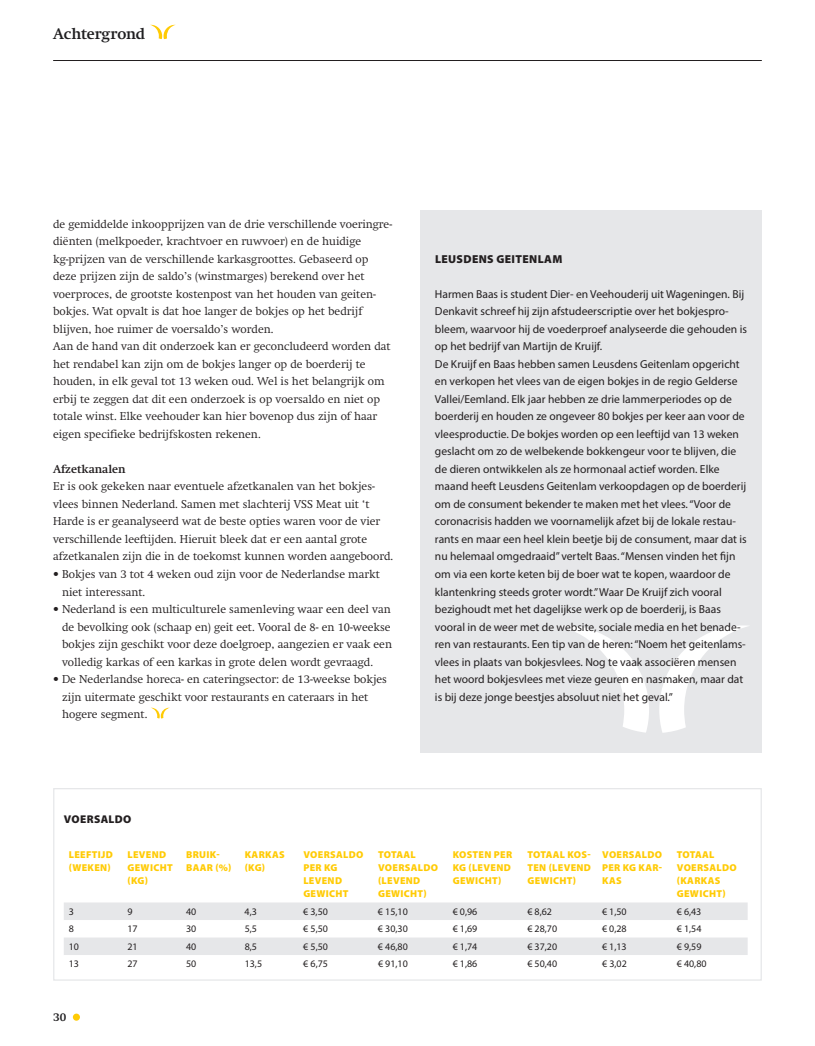
<style>
.page{position:relative;width:815px;height:1046px;background:#fff}
.page>*{position:absolute;margin:0;border:0;box-sizing:border-box;transform-origin:0 0}
.t1{font:700 15px "Swift";letter-spacing:-.01em;color:#1f1e20}
.t2{font:11.5px/17.5px "Myriad Pro";color:#231f20}
.t3{font:900 11.5px "Myriad Pro";letter-spacing:.03em;color:#231f20}
.t4{font:300 11.25px/17.5px "Swift";color:#231f20}
.t5{font:700 11.25px "Swift";color:#231f20}
.t6{font:900 11.25px "Myriad Pro";letter-spacing:.03em;color:#231f20}
.t7{font:700 11.25px "Swift";color:#1f1e20}
.t8{font:900 10px/13.1px "Myriad Pro";letter-spacing:.03em;color:#ffcb05}
.t9{font:10px "Myriad Pro";color:#231f20}
</style>
<div class="page">
<hr style="left:53px;top:60px;width:709px;height:1px;background:#231f20">
<svg style="left:151px;top:25px;width:24px;height:14px"></svg>
<div style="left:73px;top:1013px;width:7px;height:7px;background:#ffcb05;border-radius:50%"></div>
<div style="left:421px;top:210px;width:341px;height:542px;background:#e6e7e9"></div>
<div style="left:53px;top:787px;width:709px;height:193px;border:1px solid #e6e7e9"></div>
<svg style="left:151px;top:707px;width:19px;height:11px"></svg>
<svg style="left:64px;top:902px;width:684px;height:52px;fill:#e6e7e9"></svg>
<svg style="left:659px;top:625px;width:89px;height:107px"></svg>
<svg style="left:561px;top:625px;width:88px;height:107px"></svg>
<h1 class="t1" style="left:53px;top:25px;width:94px">Achtergrond</h1>
<p class="t4" style="left:53px;top:215px;width:341px">de gemiddelde inkoopprijzen van de drie verschillende voeringre&shy;diënten (melkpoeder, krachtvoer en ruwvoer) en de huidige kg-prijzen van de verschillende karkasgroottes. Gebaseerd op deze prijzen zijn de saldo’s (winstmarges) berekend over het voerproces, de grootste kostenpost van het houden van geiten&shy;bokjes. Wat opvalt is dat hoe langer de bokjes op het bedrijf blijven, hoe ruimer de voersaldo’s worden.<br>Aan de hand van dit onderzoek kan er geconcludeerd worden dat het rendabel kan zijn om de bokjes langer op de boerderij te houden, in elk geval tot 13 weken oud. Wel is het belangrijk om erbij te zeggen dat dit een onderzoek is op voersaldo en niet op totale winst. Elke veehouder kan hier bovenop dus zijn of haar eigen specifieke bedrijfskosten rekenen.</p>
<p class="t5" style="left:53px;top:462px;width:74px">Afzetkanalen</p>
<p class="t4" style="left:53px;top:478px;width:342px">Er is ook gekeken naar eventuele afzetkanalen van het bokjes&shy;vlees binnen Nederland. Samen met slachterij VSS Meat uit ‘t Harde is er geanalyseerd wat de beste opties waren voor de vier verschillende leeftijden. Hieruit bleek dat er een aantal grote afzetkanalen zijn die in de toekomst kunnen worden aangeboord.</p>
<p class="t4" style="left:62px;top:565px;width:319px;text-indent:-9px">• Bokjes van 3 tot 4 weken oud zijn voor de Nederlandse markt niet interessant.</p>
<p class="t4" style="left:62px;top:600px;width:332px;text-indent:-9px">• Nederland is een multiculturele samenleving waar een deel van de bevolking ook (schaap en) geit eet. Vooral de 8- en 10-weekse bokjes zijn geschikt voor deze doelgroep, aangezien er vaak een volledig karkas of een karkas in grote delen wordt gevraagd.</p>
<p class="t4" style="left:62px;top:670px;width:326px;text-indent:-9px">• De Nederlandse horeca- en cateringsector: de 13-weekse bokjes zijn uitermate geschikt voor restaurants en cateraars in het hogere segment.</p>
<p class="t3" style="left:435px;top:251px;width:129px">LEUSDENS GEITENLAM</p>
<p class="t2" style="left:435px;top:285px;width:314px">Harmen Baas is student Dier- en Veehouderij uit Wageningen. Bij Denkavit schreef hij zijn afstudeerscriptie over het bokjespro&shy;bleem, waarvoor hij de voederproef analyseerde die gehouden is op het bedrijf van Martijn de Kruijf.<br>De Kruijf en Baas hebben samen Leusdens Geitenlam opgericht en verkopen het vlees van de eigen bokjes in de regio Gelderse Vallei/Eemland. Elk jaar hebben ze drie lammerperiodes op de boerderij en houden ze ongeveer 80 bokjes per keer aan voor de vleesproductie. De bokjes worden op een leeftijd van 13 weken geslacht om zo de welbekende bokkengeur voor te blijven, die de dieren ontwikkelen als ze hormonaal actief worden. Elke maand heeft Leusdens Geitenlam verkoopdagen op de boerderij om de consument bekender te maken met het vlees. “Voor de coronacrisis hadden we voornamelijk afzet bij de lokale restau&shy;rants en maar een heel klein beetje bij de consument, maar dat is nu helemaal omgedraaid” vertelt Baas. “Mensen vinden het fijn om via een korte keten bij de boer wat te kopen, waardoor de klantenkring steeds groter wordt.” Waar De Kruijf zich vooral bezighoudt met het dagelijkse werk op de boerderij, is Baas vooral in de weer met de website, sociale media en het benade&shy;ren van restaurants. Een tip van de heren: “Noem het geitenlams&shy;vlees in plaats van bokjesvlees. Nog te vaak associëren mensen het woord bokjesvlees met vieze geuren en nasmaken, maar dat is bij deze jonge beestjes absoluut niet het geval.”</p>
<p class="t6" style="left:64px;top:811px;width:69px">VOERSALDO</p>
<p class="t8" style="left:69px;top:847px;width:46px">LEEFTIJD (WEKEN)</p>
<p class="t8" style="left:127px;top:847px;width:47px">LEVEND<br>GEWICHT (KG)</p>
<p class="t8" style="left:186px;top:847px;width:47px">BRUIK-<br>BAAR (%)</p>
<p class="t8" style="left:245px;top:847px;width:41px">KARKAS (KG)</p>
<p class="t8" style="left:303px;top:847px;width:62px">VOERSALDO<br>PER KG<br>LEVEND<br>GEWICHT</p>
<p class="t8" style="left:378px;top:847px;width:62px">TOTAAL<br>VOERSALDO (LEVEND<br>GEWICHT)</p>
<p class="t8" style="left:453px;top:847px;width:61px">KOSTEN PER<br>KG (LEVEND<br>GEWICHT)</p>
<p class="t8" style="left:527px;top:847px;width:65px;text-align:justify">TOTAAL KOS-TEN (LEVEND GEWICHT)</p>
<p class="t8" style="left:602px;top:847px;width:62px;text-align:justify">VOERSALDO PER KG KAR-KAS</p>
<p class="t8" style="left:677px;top:847px;width:62px">TOTAAL<br>VOERSALDO (KARKAS<br>GEWICHT)</p>
<p class="t9" style="left:69px;top:905px;width:7px">3</p>
<p class="t9" style="left:127px;top:905px;width:7px">9</p>
<p class="t9" style="left:186px;top:905px;width:12px">40</p>
<p class="t9" style="left:245px;top:905px;width:14px">4,3</p>
<p class="t9" style="left:303px;top:905px;width:26px">€ 3,50</p>
<p class="t9" style="left:378px;top:905px;width:31px">€ 15,10</p>
<p class="t9" style="left:453px;top:905px;width:26px">€ 0,96</p>
<p class="t9" style="left:527px;top:905px;width:26px">€ 8,62</p>
<p class="t9" style="left:602px;top:905px;width:26px">€ 1,50</p>
<p class="t9" style="left:677px;top:905px;width:26px">€ 6,43</p>
<p class="t9" style="left:69px;top:922px;width:7px">8</p>
<p class="t9" style="left:127px;top:922px;width:12px">17</p>
<p class="t9" style="left:186px;top:922px;width:12px">30</p>
<p class="t9" style="left:245px;top:922px;width:14px">5,5</p>
<p class="t9" style="left:303px;top:922px;width:26px">€ 5,50</p>
<p class="t9" style="left:378px;top:922px;width:31px">€ 30,30</p>
<p class="t9" style="left:453px;top:922px;width:26px">€ 1,69</p>
<p class="t9" style="left:527px;top:922px;width:31px">€ 28,70</p>
<p class="t9" style="left:602px;top:922px;width:26px">€ 0,28</p>
<p class="t9" style="left:677px;top:922px;width:26px">€ 1,54</p>
<p class="t9" style="left:69px;top:940px;width:12px">10</p>
<p class="t9" style="left:127px;top:940px;width:12px">21</p>
<p class="t9" style="left:186px;top:940px;width:12px">40</p>
<p class="t9" style="left:245px;top:940px;width:14px">8,5</p>
<p class="t9" style="left:303px;top:940px;width:26px">€ 5,50</p>
<p class="t9" style="left:378px;top:940px;width:31px">€ 46,80</p>
<p class="t9" style="left:453px;top:940px;width:26px">€ 1,74</p>
<p class="t9" style="left:527px;top:940px;width:31px">€ 37,20</p>
<p class="t9" style="left:602px;top:940px;width:26px">€ 1,13</p>
<p class="t9" style="left:677px;top:940px;width:26px">€ 9,59</p>
<p class="t9" style="left:69px;top:957px;width:12px">13</p>
<p class="t9" style="left:127px;top:957px;width:12px">27</p>
<p class="t9" style="left:186px;top:957px;width:12px">50</p>
<p class="t9" style="left:245px;top:957px;width:19px">13,5</p>
<p class="t9" style="left:303px;top:957px;width:26px">€ 6,75</p>
<p class="t9" style="left:378px;top:957px;width:31px">€ 91,10</p>
<p class="t9" style="left:453px;top:957px;width:26px">€ 1,86</p>
<p class="t9" style="left:527px;top:957px;width:31px">€ 50,40</p>
<p class="t9" style="left:602px;top:957px;width:26px">€ 3,02</p>
<p class="t9" style="left:677px;top:957px;width:31px">€ 40,80</p>
<p class="t7" style="left:53px;top:1009px;width:15px">30</p>
</div>
